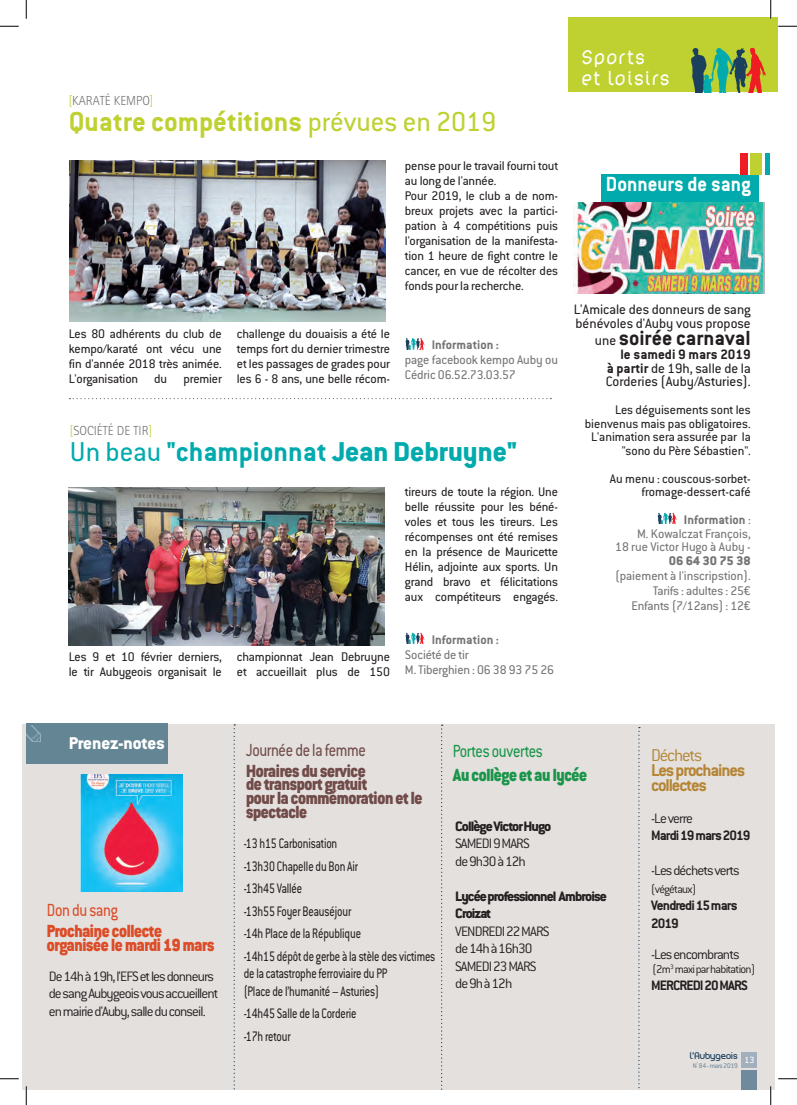
<style>
.page{position:relative;width:797px;height:1105px;background:#fff}
.page>*{position:absolute;margin:0;border:0;box-sizing:border-box;transform-origin:0 0}
.t1{font:700 30px "Conduit ITC";color:#bed131}
.t2{font:800 30px "Conduit ITC";color:#00aaad}
.t3{font:700 22.5px "Conduit ITC";color:#231f20}
.t4{font:22.5px/20.9px "lelim 800";color:#fff}
.t5{font:700 22.5px "Conduit ITC";color:#fff;scale:.94 1}
.t6{font:900 19.25px/13.8px "Conduit ITC";letter-spacing:-.02em;color:#704b49;scale:.85 1}
.t7{font:900 19.25px/13.8px "Conduit ITC";letter-spacing:-.02em;color:#dc4c27;scale:.85 1}
.t8{font:900 19.25px "Conduit ITC";letter-spacing:-.02em;color:#19954a;scale:.85 1}
.t9{font:19.25px "Conduit ITC";letter-spacing:-.02em;color:#704b49;scale:.85 1}
.t10{font:19.25px "Conduit ITC";letter-spacing:-.02em;color:#19954a;scale:.85 1}
.t11{font:19.25px "Conduit ITC";letter-spacing:-.02em;color:#dc4c27;scale:.85 1}
.t12{font:700 18.75px/15px "Conduit ITC";letter-spacing:-.06em;color:#b58534}
.t13{font:800 18.75px "Conduit ITC";color:#fff}
.t14{font:300 18.75px "Conduit ITC";letter-spacing:-.06em;color:#b58534}
.t15{font:15.12px/22.5px "Conduit ITC";letter-spacing:-.01em;color:#231f20;scale:.78 1}
.t16{font:300 15px/17.5px "Conduit ITC";letter-spacing:-.06em;color:#231f20}
.t17{font:15px/13.8px "Conduit ITC";color:#231f20}
.t18{font:800 15px/17.5px "Conduit ITC";letter-spacing:-.06em;color:#231f20}
.t19{font:700 15px/17.5px "Conduit ITC";letter-spacing:-.06em;color:#231f20}
.t20{font:13.75px/15px "Conduit ITC";letter-spacing:-.01em;color:#231f20;text-align:justify}
.t21{font:13.75px/15px "Conduit ITC";letter-spacing:-.01em;color:#747474;text-align:right}
.t22{font:700 13.75px "Conduit ITC";color:#747474}
.t23{font:800 13.75px "Conduit ITC";color:#747474}
.t24{font:300 13.12px "Rotis Sans Serif";color:#747474}
.t25{font:300 12.5px "Conduit ITC";letter-spacing:-.06em;color:#231f20}
.t26{font:10px "Conduit ITC";color:#fff}
.t27{font:9.25px "Planet Estyle";color:#1d415e}
.t28{font:7.5px "Conduit ITC";letter-spacing:-.035em;color:#6f899d}
.s1{color:#bed131}
.s2{font-weight:400}
.s3{font-weight:700}
.s4{font-weight:400;font-size:15px}
.s5{font-weight:700;color:#69696c}
</style>
<div class="page">
<div style="left:568px;top:18px;width:210px;height:74px;background:#bed131"></div>
<svg style="left:691px;top:48px;width:75px;height:44px"></svg>
<div style="left:22px;top:724px;width:752px;height:365px;background:#e4e0dd"></div>
<div style="left:26px;top:723px;width:142px;height:40px;background:#638594"></div>
<svg style="left:638px;top:727px;width:2px;height:362px"></svg>
<div style="left:601px;top:174px;width:158px;height:28px;background:#00aaad"></div>
<svg style="left:657px;top:513px;width:19px;height:11px"></svg>
<svg style="left:747px;top:153px;width:15px;height:21px"></svg>
<div style="left:750px;top:153px;width:11px;height:21px;background:#bed131"></div>
<div style="left:765px;top:153px;width:5px;height:21px;background:#00aaad"></div>
<div style="left:739px;top:153px;width:8px;height:21px;background:#ee1d23"></div>
<svg style="left:27px;top:725px;width:14px;height:17px"></svg>
<svg style="left:405px;top:338px;width:19px;height:11px"></svg>
<img style="left:574px;top:203px;width:190px;height:90px">
<svg style="left:233px;top:724px;width:2px;height:365px"></svg>
<img style="left:81px;top:774px;width:101px;height:118px">
<svg style="left:441px;top:725px;width:1px;height:364px"></svg>
<img style="left:70px;top:160px;width:315px;height:161px">
<svg style="left:69px;top:398px;width:482px;height:1px"></svg>
<svg style="left:405px;top:633px;width:19px;height:11px"></svg>
<img style="left:69px;top:487px;width:315px;height:159px">
<div style="left:741px;top:1070px;width:16px;height:19px;background:#6f899d"></div>
<div style="left:741px;top:1052px;width:16px;height:16px;background:#a2afbd"></div>
<svg style="left:0;top:25px;width:19px;height:2px"></svg>
<svg style="left:778px;top:25px;width:19px;height:2px"></svg>
<svg style="left:0;top:1078px;width:19px;height:1px"></svg>
<svg style="left:778px;top:1078px;width:19px;height:1px"></svg>
<svg style="left:25px;top:0;width:2px;height:19px"></svg>
<svg style="left:25px;top:1086px;width:2px;height:19px"></svg>
<svg style="left:770px;top:0;width:1px;height:19px"></svg>
<svg style="left:770px;top:1086px;width:1px;height:19px"></svg>
<p class="t24" style="left:69px;top:93px;width:86px"><span class="s1">[</span>KARATÉ KEMPO<span class="s1">]</span></p>
<h1 class="t1" style="left:69px;top:104px;width:429px">Quatre compétitions <span class="s2">prévues en 2019</span></h1>
<p class="t20" style="left:69px;top:326px;width:155px">Les 80 adhérents du club de kempo/karaté ont vécu une fin d'année 2018 très animée.<br>L'organisation du premier</p>
<p class="t20" style="left:237px;top:326px;width:155px">challenge du douaisis a été le temps fort du dernier trimestre et les passages de grades pour les 6 - 8 ans, une belle récom-</p>
<p class="t20" style="left:405px;top:158px;width:155px;text-align:left">pense pour le travail fourni tout au long de l'année.<br>Pour 2019, le club a de nom&shy;breux projets avec la partici&shy;pation à 4 compétitions puis l'organisation de la manifesta&shy;tion 1 heure de fight contre le cancer, en vue de récolter des fonds pour la recherche.</p>
<p class="t22" style="left:432px;top:337px;width:69px">Information :</p>
<p class="t21" style="left:405px;top:352px;width:155px;text-align:left">page facebook kempo Auby ou<br>Cédric 06.52.73.03.57</p>
<p class="t24" style="left:70px;top:423px;width:84px"><span class="s1">[</span>SOCIÉTÉ DE TIR<span class="s1">]</span></p>
<h1 class="t2" style="left:70px;top:434px;width:449px"><span class="s2">Un beau</span> <span class="s3">"championnat</span> Jean Debruyne"</h1>
<p class="t20" style="left:69px;top:649px;width:155px">Les 9 et 10 février derniers, le tir Aubygeois organisait le</p>
<p class="t20" style="left:237px;top:649px;width:154px">championnat Jean Debruyne et accueillait plus de 150</p>
<p class="t20" style="left:405px;top:484px;width:155px">tireurs de toute la région. Une belle réussite pour les béné&shy;voles et tous les tireurs. Les récompenses ont été remises en la présence de Mauricette Hélin, adjointe aux sports. Un grand bravo et félicitations aux compétiteurs engagés.</p>
<p class="t22" style="left:432px;top:631px;width:69px">Information :</p>
<p class="t21" style="left:405px;top:647px;width:151px;text-align:left">Société de tir<br>M. Tiberghien : 06 38 93 75 26</p>
<h2 class="t4" style="left:581px;top:47px;width:91px">Sports et loisirs</h2>
<h2 class="t5" style="left:606px;top:171px;width:156px">Donneurs de sang</h2>
<p class="t17" style="left:573px;top:302px;width:178px">L'Amicale des donneurs de sang bénévoles d'Auby vous propose</p>
<h2 class="t3" style="left:595px;top:325px;width:157px"><span class="s4">une</span> soirée carnaval</h2>
<p class="t17" style="left:606px;top:347px;width:146px;text-align:justify;text-indent:15px"><span class="s3">le samedi 9 mars 2019 à partir</span> de 19h, salle de la Corderies (Auby/Asturies).</p>
<p class="t20" style="left:584px;top:402px;width:167px;line-height:13.8px;text-align:right">Les déguisements sont les bienvenus mais pas obligatoires.<br>L'animation sera assurée par la "sono du Père Sébastien".</p>
<p class="t20" style="left:610px;top:471px;width:142px;line-height:13.8px;text-align:right">Au menu : couscous-sorbet&shy;fromage-dessert-café</p>
<p class="t21" style="left:615px;top:512px;width:137px;line-height:13.8px"><span class="s5">I</span><span class="s3">nformation</span> :<br>M. Kowalczat François,<br>18 rue Victor Hugo à Auby -</p>
<p class="t23" style="left:668px;top:552px;width:83px">06 64 30 75 38</p>
<p class="t21" style="left:615px;top:568px;width:137px">(paiement à l'inscripstion).<br>Tarifs : adultes : 25€<br>Enfants (7/12ans) : 12€</p>
<h3 class="t13" style="left:69px;top:732px;width:97px">Prenez-notes</h3>
<h3 class="t11" style="left:47px;top:898px;width:85px">Don du sang</h3>
<h3 class="t7" style="left:47px;top:924px;width:198px">Prochaine collecte organisée le mardi 19 mars</h3>
<p class="t16" style="left:49px;top:967px;width:171px">De 14h à 19h, l'EFS et les donneurs de sang Aubygeois vous accueillent en mairie d'Auby, salle du conseil.</p>
<h3 class="t9" style="left:246px;top:738px;width:143px">Journée de la femme</h3>
<h3 class="t6" style="left:246px;top:763px;width:209px">Horaires du service<br>de transport gratuit<br>pour la commémoration et le spectacle</h3>
<p class="t15" style="left:244px;top:832px;width:247px">-13 h15 Carbonisation<br>-13h30 Chapelle du Bon Air<br>-13h45 Vallée<br>-13h55 Foyer Beauséjour<br>-14h Place de la République<br>-14h15 dépôt de gerbe à la stèle des victimes</p>
<p class="t15" style="left:244px;top:964px;width:186px;line-height:17.5px">de la catastrophe ferroviaire du PP (Place de l’humanité – Asturies)</p>
<p class="t15" style="left:244px;top:1002px;width:146px">-14h45 Salle de la Corderie -17h retour</p>
<h3 class="t10" style="left:453px;top:739px;width:107px">Portes ouvertes</h3>
<h3 class="t8" style="left:453px;top:763px;width:160px">Au collège et au lycée</h3>
<p class="t18" style="left:455px;top:817px;width:98px">Collège Victor Hugo</p>
<p class="t16" style="left:455px;top:835px;width:76px">SAMEDI 9 MARS de 9h30 à 12h</p>
<p class="t18" style="left:455px;top:887px;width:153px">Lycée professionnel Ambroise<br>Croizat</p>
<p class="t16" style="left:455px;top:922px;width:96px">VENDREDI 22 MARS de 14h à 16h30<br>SAMEDI 23 MARS de 9h à 12h</p>
<h3 class="t14" style="left:651px;top:745px;width:53px">Déchets</h3>
<h3 class="t12" style="left:651px;top:763px;width:96px">Les prochaines collectes</h3>
<p class="t16" style="left:651px;top:809px;width:44px">-Le verre</p>
<p class="t19" style="left:651px;top:826px;width:101px">Mardi 19 mars 2019</p>
<p class="t16" style="left:651px;top:862px;width:90px">-Les déchets verts</p>
<p class="t25" style="left:651px;top:882px;width:47px">(végétaux)</p>
<p class="t19" style="left:651px;top:896px;width:88px">Vendredi 15 mars<br>2019</p>
<p class="t16" style="left:651px;top:945px;width:90px">-Les encombrants</p>
<p class="t25" style="left:652px;top:962px;width:104px">(2m<sup>3</sup> maxi par habitation)</p>
<p class="t19" style="left:651px;top:976px;width:98px">MERCREDI 20 MARS</p>
<p class="t27" style="left:690px;top:1049px;width:49px">l’Aubygeois</p>
<p class="t28" style="left:693px;top:1061px;width:46px">N<sup>°</sup> 84 - mars 2019</p>
<p class="t26" style="left:744px;top:1054px;width:12px">13</p>
</div>
